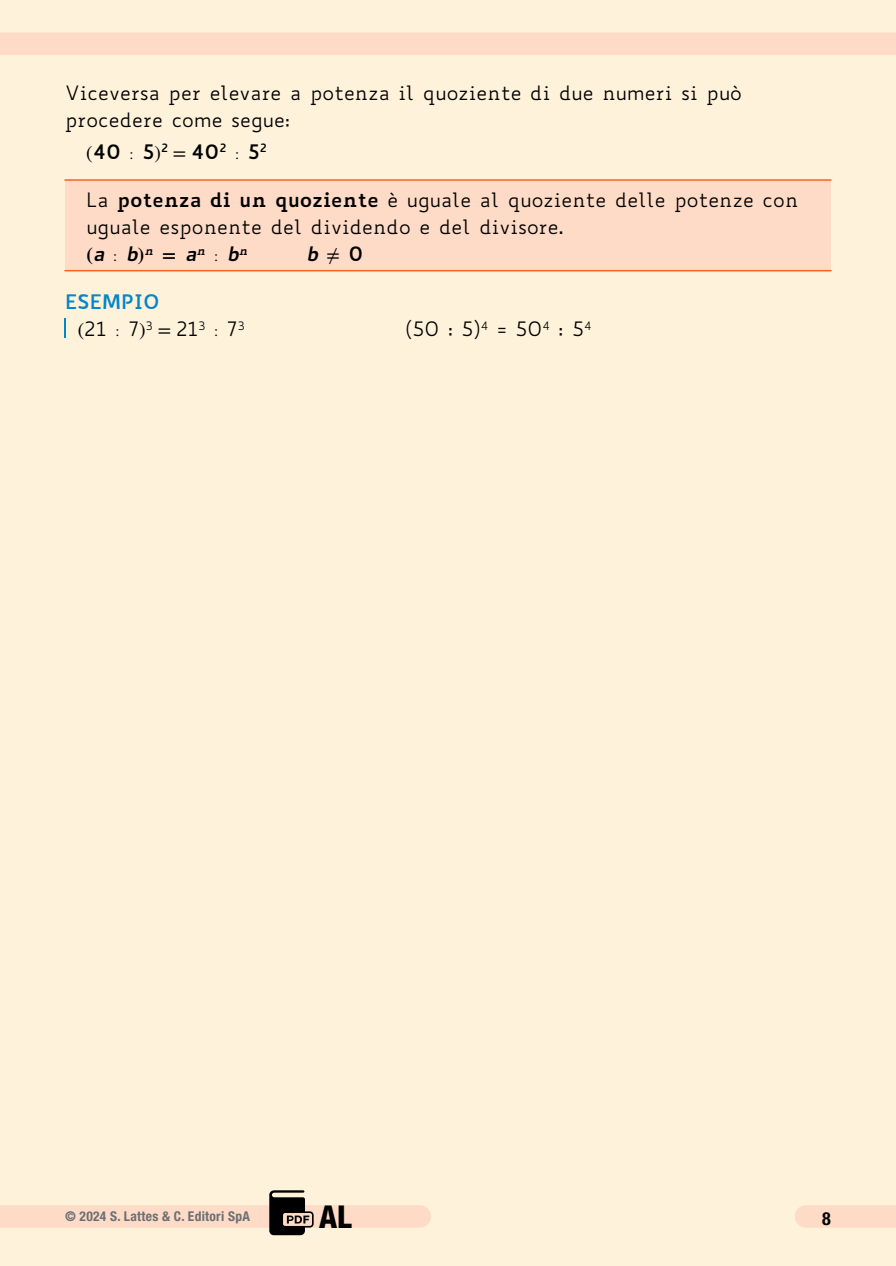
<style>
.page{position:relative;width:896px;height:1266px;background:#fff}
.page>*{position:absolute;margin:0;border:0;box-sizing:border-box;transform-origin:0 0}
.t1{font:800 condensed 31.5px "Helvetica Neue LT Std";color:#000}
.t2{font:19.5px/27px "Biancoenero";color:#000}
.t3{font:700 19.5px/27px "Biancoenero";color:#0086cb}
.t4{font:700 19.5px "Biancoenero";color:#000}
.t5{font:italic 700 19.5px "Biancoenero";color:#000}
.t6{font:700 condensed 18px "Helvetica Neue LT Std";color:#000}
.t7{font:700 condensed 13.5px "Helvetica Neue LT Std";letter-spacing:.02em;color:#6c6f74}
.s1{font-family:"STIX General";font-weight:400}
.s2{font-family:"STIX General";font-weight:400;font-size:15px}
.s3{font-weight:700}
.s4{font-family:"STIX General";font-weight:700}
.s5{font-weight:700;font-style:italic}
.s6{font-family:"STIX General";font-size:15px}
.s7{font-family:"STIX General";font-weight:400;font-style:normal}
.s8{font-style:normal}
.s9{font-family:"STIX General";font-weight:400;color:#000}
.s10{font-weight:400;color:#000}
.s11{font-family:"STIX General";font-weight:400;font-size:15px;color:#000}
</style>
<div class="page">
<div style="left:0;top:0;width:895px;height:1265px;background:#fef2db"></div>
<div style="left:0;top:33px;width:895px;height:22px;background:#fddbc6"></div>
<div style="left:65px;top:180px;width:765px;height:91px;background:#fddbc6"></div>
<hr style="left:64px;top:270px;width:767px;height:1px;background:#f26623">
<hr style="left:64px;top:179px;width:767px;height:2px;background:#f26623">
<svg style="left:64px;top:318px;width:2px;height:19px"></svg>
<div style="left:795px;top:1205px;width:100px;height:22px;background:#fddbc6"></div>
<svg style="left:0;top:1190px;width:431px;height:45px"></svg>
<p class="t2" style="left:65px;top:79px;width:678px">Viceversa per elevare a potenza il quoziente di due numeri si può procedere come segue:</p>
<p class="t4" style="left:86px;top:134px;width:182px"><span class="s1">(</span>40 <span class="s2">:</span> 5<span class="s1">)</span><sup>2</sup> <span class="s1">=</span> 40<sup>2</sup> <span class="s2">:</span> 5<sup>2</sup></p>
<p class="t2" style="left:86px;top:186px;width:713px">La <span class="s3">potenza di un quoziente</span> è uguale al quoziente delle potenze con uguale esponente del dividendo e del divisore.<br><span class="s4">(</span><span class="s5">a</span> <span class="s6">:</span> <span class="s5">b</span><span class="s4">)</span><sup>n</sup> <span class="s4">=</span><span class="s5">a</span><sup>n</sup> <span class="s6">:</span> <span class="s5">b</span><sup>n</sup></p>
<p class="t5" style="left:306px;top:237px;width:58px">b <span class="s7">≠</span> <span class="s8">0</span></p>
<p class="t3" style="left:78px;top:286px;width:168px;text-indent:-13px">ESEMPIO<br><span class="s9">(</span><span class="s10">21</span> <span class="s11">:</span> <span class="s10">7</span><span class="s9">)</span><sup>3</sup> <span class="s9">=</span> <span class="s10">21</span><sup>3</sup> <span class="s11">:</span> <span class="s10">7</span><sup>3</sup></p>
<p class="t2" style="left:405px;top:315px;width:187px">(50 : 5)<sup>4</sup> = 50<sup>4</sup> : 5<sup>4</sup></p>
<p class="t7" style="left:65px;top:1208px;width:186px">© 2024 S. Lattes &amp; C. Editori SpA</p>
<h1 class="t1" style="left:319px;top:1196px;width:34px">AL</h1>
<p class="t6" style="left:822px;top:1207px;width:10px">8</p>
</div>
